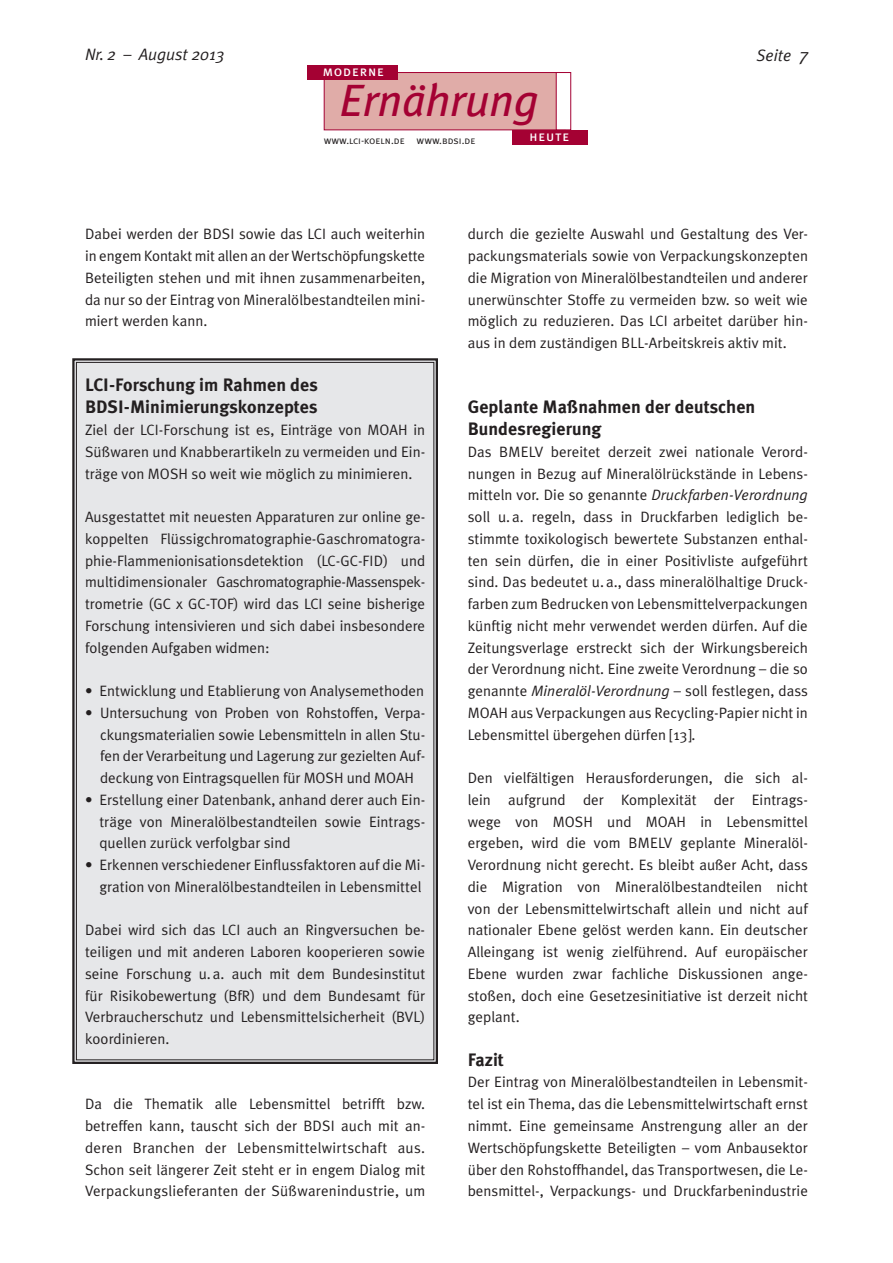
<style>
.page{position:relative;width:893px;height:1263px;background:#fff}
.page>*{position:absolute;margin:0;border:0;box-sizing:border-box;transform-origin:0 0}
.t1{font:italic 45.3px "Meta Plus";color:#a40133}
.t2{font:700 18px/21.6px "Meta Plus";letter-spacing:.005em;color:#231f20}
.t3{font:italic 16.5px "Meta Plus Normal";color:#231f20}
.t4{font:15px/21.8px "Meta Plus Normal";letter-spacing:.005em;color:#231f20;text-align:justify}
.t5{font:14.25px "Meta Plus Book Caps";letter-spacing:.055em;color:#fff}
.t6{font:10.5px "Meta Plus Normal Caps";color:#231f20}
.s1{font-size:18px}
.s2{font-style:italic}
</style>
<div class="page">
<div style="left:512px;top:130px;width:75px;height:15px;background:#a40133"></div>
<div style="left:324px;top:72px;width:241px;height:58px;background:#e0aca8;border:1px solid #a40133"></div>
<div style="left:556px;top:72px;width:15px;height:58px;background:#fff"></div>
<div style="left:308px;top:65px;width:90px;height:15px;background:#a40133"></div>
<div style="left:72px;top:358px;width:366px;height:706px;background:#e6e7e9"></div>
<p class="t3" style="left:85px;top:45px;width:141px">Nr. 2 – August 2013</p>
<p class="t5" style="left:323px;top:63px;width:63px">moderne</p>
<h1 class="t1" style="left:339px;top:74px;width:201px">Ernährung</h1>
<p class="t6" style="left:324px;top:135px;width:153px">www.lci-koeln.de www.bdsi.de</p>
<p class="t5" style="left:530px;top:128px;width:41px">heute</p>
<p class="t3" style="left:756px;top:46px;width:54px">Seite <span class="s1">7</span></p>
<p class="t4" style="left:85px;top:223px;width:342px">Dabei werden der BDSI sowie das LCI auch weiterhin in engem Kontakt mit allen an der Wertschöpfungskette Beteiligten stehen und mit ihnen zusammenarbeiten, da nur so der Eintrag von Mineralölbestandteilen mini&shy;miert werden kann.</p>
<p class="t2" style="left:85px;top:374px;width:234px">LCI-Forschung im Rahmen des<br>BDSI-Minimierungskonzeptes</p>
<p class="t4" style="left:85px;top:419px;width:342px">Ziel der LCI-Forschung ist es, Einträge von MOAH in Süßwaren und Knabberartikeln zu vermeiden und Ein&shy;träge von MOSH so weit wie möglich zu minimieren.</p>
<p class="t4" style="left:85px;top:506px;width:342px">Ausgestattet mit neuesten Apparaturen zur online ge&shy;koppelten Flüssigchromatographie-Gaschromatogra&shy;phie-Flammenionisationsdetektion (LC-GC-FID) und multidimensionaler Gaschromatographie-Massenspek&shy;trometrie (GC x GC-TOF) wird das LCI seine bisherige Forschung intensivieren und sich dabei insbesondere folgenden Aufgaben widmen:</p>
<p class="t4" style="left:85px;top:680px;width:341px">• Entwicklung und Etablierung von Analysemethoden</p>
<p class="t4" style="left:100px;top:701px;width:327px;text-indent:-15px">• Untersuchung von Proben von Rohstoffen, Verpa&shy;ckungsmaterialien sowie Lebensmitteln in allen Stu&shy;fen der Verarbeitung und Lagerung zur gezielten Auf&shy;deckung von Eintragsquellen für MOSH und MOAH</p>
<p class="t4" style="left:99px;top:788px;width:327px;text-indent:-14px">• Erstellung einer Datenbank, anhand derer auch Ein&shy;träge von Mineralölbestandteilen sowie Eintrags&shy;quellen zurück verfolgbar sind</p>
<p class="t4" style="left:85px;top:854px;width:342px;text-align:right">• Erkennen verschiedener Einflussfaktoren auf die Mi&shy;gration von Mineralölbestandteilen in Lebensmittel</p>
<p class="t4" style="left:85px;top:919px;width:342px">Dabei wird sich das LCI auch an Ringversuchen be&shy;teiligen und mit anderen Laboren kooperieren sowie seine Forschung u. a. auch mit dem Bundesinstitut für Risikobewertung (BfR) und dem Bundesamt für Verbraucherschutz und Lebensmittelsicherheit (BVL) koordinieren.</p>
<p class="t4" style="left:85px;top:1093px;width:342px">Da die Thematik alle Lebensmittel betrifft bzw. betreffen kann, tauscht sich der BDSI auch mit an&shy;deren Branchen der Lebensmittelwirtschaft aus.<br>Schon seit längerer Zeit steht er in engem Dialog mit Verpackungslieferanten der Süßwarenindustrie, um</p>
<p class="t4" style="left:468px;top:223px;width:342px">durch die gezielte Auswahl und Gestaltung des Ver&shy;packungsmaterials sowie von Verpackungskonzepten die Migration von Mineralölbestandteilen und anderer unerwünschter Stoffe zu vermeiden bzw. so weit wie möglich zu reduzieren. Das LCI arbeitet darüber hin&shy;aus in dem zuständigen BLL-Arbeitskreis aktiv mit.</p>
<p class="t2" style="left:468px;top:396px;width:289px">Geplante Maßnahmen der deutschen<br>Bundesregierung</p>
<p class="t4" style="left:468px;top:440px;width:342px">Das BMELV bereitet derzeit zwei nationale Verord&shy;nungen in Bezug auf Mineralölrückstände in Lebens&shy;mitteln vor. Die so genannte <span class="s2">Druckfarben-Verordnung </span>soll u. a. regeln, dass in Druckfarben lediglich be&shy;stimmte toxikologisch bewertete Substanzen enthal&shy;ten sein dürfen, die in einer Positivliste aufgeführt sind. Das bedeutet u. a., dass mineralölhaltige Druck&shy;farben zum Bedrucken von Lebensmittelverpackungen künftig nicht mehr verwendet werden dürfen. Auf die Zeitungsverlage erstreckt sich der Wirkungsbereich der Verordnung nicht. Eine zweite Verordnung – die so genannte <span class="s2">Mineralöl-Verordnung</span> – soll festlegen, dass MOAH aus Verpackungen aus Recycling-Papier nicht in Lebensmittel übergehen dürfen [13].</p>
<p class="t4" style="left:468px;top:767px;width:342px">Den vielfältigen Herausforderungen, die sich al&shy;lein aufgrund der Komplexität der Eintrags&shy;wege von MOSH und MOAH in Lebensmittel ergeben, wird die vom BMELV geplante Mineralöl-Verordnung nicht gerecht. Es bleibt außer Acht, dass die Migration von Mineralölbestandteilen nicht von der Lebensmittelwirtschaft allein und nicht auf nationaler Ebene gelöst werden kann. Ein deutscher Alleingang ist wenig zielführend. Auf europäischer Ebene wurden zwar fachliche Diskussionen ange&shy;stoßen, doch eine Gesetzesinitiative ist derzeit nicht geplant.</p>
<p class="t2" style="left:468px;top:1048px;width:38px">Fazit</p>
<p class="t4" style="left:468px;top:1071px;width:342px">Der Eintrag von Mineralölbestandteilen in Lebensmit&shy;tel ist ein Thema, das die Lebensmittelwirtschaft ernst nimmt. Eine gemeinsame Anstrengung aller an der Wertschöpfungskette Beteiligten – vom Anbausektor über den Rohstoffhandel, das Transportwesen, die Le&shy;bensmittel-, Verpackungs- und Druckfarbenindustrie</p>
</div>
